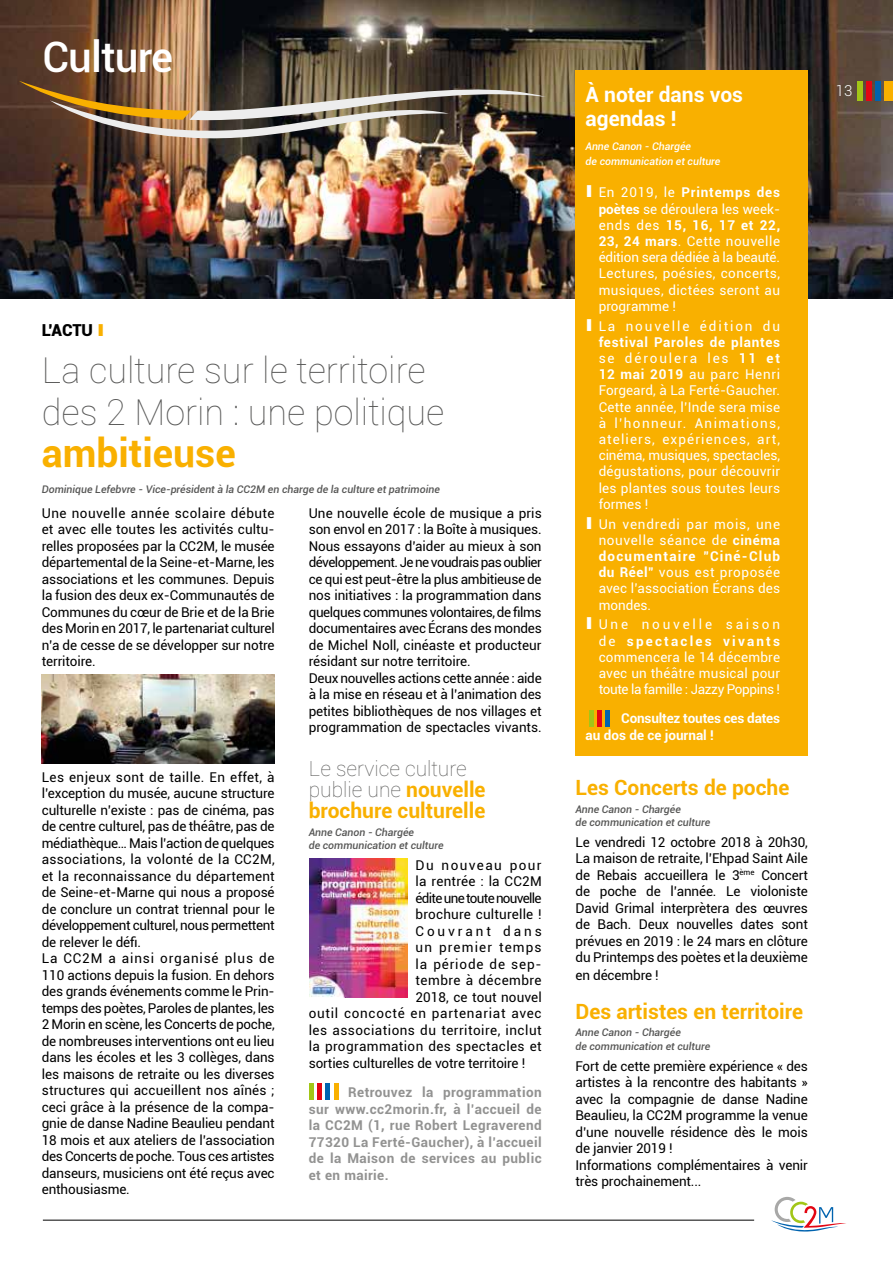
<style>
.page{position:relative;width:893px;height:1263px;background:#fff}
.page>*{position:absolute;margin:0;border:0;box-sizing:border-box;transform-origin:0 0}
.t1{font:500 42px "Roboto";letter-spacing:-.02em;color:#fff}
.t2{font:700 39px "Roboto";color:#f9b000}
.t3{font:100 36px/42px "Roboto";color:#575756}
.t4{font:700 21px/21px "Roboto";color:#f9b000}
.t5{font:700 21px/24px "Roboto";color:#fff}
.t6{font:900 16.5px "Roboto";color:#000}
.t7{font:300 15px "Roboto";color:#fff}
.t8{font:13.5px/16.5px "Roboto";letter-spacing:-.01em;color:#000}
.t9{font:13.5px/16.2px "Roboto";letter-spacing:.015em;color:#fff;text-align:justify}
.t10{font:700 13.5px/16.5px "Roboto";letter-spacing:.03em;color:#929291;text-align:justify}
.t11{font:13.5px "Roboto";letter-spacing:.035em;color:#000}
.t12{font:700 13.5px/16.2px "Roboto";letter-spacing:-.015em;color:#fff}
.t13{font:13.5px "Roboto";letter-spacing:.055em;color:#000}
.t14{font:13.5px "Roboto";letter-spacing:.025em;color:#000}
.t15{font:13.5px "Roboto";letter-spacing:-.05em;color:#000}
.t16{font:13.5px "Roboto";letter-spacing:.015em;color:#000}
.t17{font:13.5px "Roboto";letter-spacing:.02em;color:#000}
.t18{font:13.5px "Roboto";letter-spacing:.06em;color:#000}
.t19{font:13.5px "Roboto";letter-spacing:.085em;color:#000}
.t20{font:13.5px "Roboto";letter-spacing:.105em;color:#000}
.t21{font:13.5px "Roboto";letter-spacing:.215em;color:#000}
.t22{font:italic 500 10.5px/13.5px "Roboto";color:#575756}
.t23{font:italic 500 10.5px/15px "Roboto";color:#fff}
.s1{color:#f9b000}
.s2{font-weight:100;color:#575756}
.s3{font-weight:900;font-size:16.5px}
.s4{font-weight:700}
</style>
<div class="page">
<img style="left:0;top:0;width:893px;height:298px">
<img style="left:19px;top:81px;width:527px;height:59px">
<div style="left:309px;top:1083px;width:5px;height:17px;background:#a2c617"></div>
<div style="left:325px;top:1083px;width:5px;height:17px;background:#0063af"></div>
<div style="left:317px;top:1083px;width:5px;height:17px;background:#e30613"></div>
<div style="left:334px;top:1083px;width:5px;height:17px;background:#f9b000"></div>
<div style="left:575px;top:71px;width:233px;height:685px;background:#f9b000"></div>
<div style="left:589px;top:710px;width:5px;height:17px;background:#a2c617"></div>
<div style="left:605px;top:710px;width:5px;height:17px;background:#0063af"></div>
<div style="left:597px;top:710px;width:5px;height:17px;background:#e30613"></div>
<img style="left:309px;top:859px;width:98px;height:139px">
<img style="left:41px;top:674px;width:233px;height:89px">
<div style="left:857px;top:81px;width:6px;height:20px;background:#a2c617"></div>
<div style="left:875px;top:81px;width:6px;height:20px;background:#0063af"></div>
<div style="left:866px;top:81px;width:6px;height:20px;background:#e30613"></div>
<div style="left:884px;top:81px;width:9px;height:20px;background:#f9b000"></div>
<hr style="left:43px;top:1220px;width:711px;height:1px;background:#000">
<svg style="left:771px;top:1197px;width:75px;height:34px"></svg>
<h1 class="t1" style="left:42px;top:39px;width:132px">Culture</h1>
<p class="t6" style="left:42px;top:324px;width:64px">L'ACTU <span class="s1">I</span></p>
<h3 class="t3" style="left:42px;top:351px;width:404px">La culture sur le territoire des 2 Morin : une politique</h3>
<h2 class="t2" style="left:42px;top:436px;width:195px">ambitieuse</h2>
<p class="t22" style="left:42px;top:483px;width:400px">Dominique Lefebvre - Vice-président à la CC2M en charge de la culture et patrimoine</p>
<p class="t8" style="left:42px;top:506px;width:234px;text-align:justify">Une nouvelle année scolaire débute et avec elle toutes les activités cultu&shy;relles proposées par la CC2M, le musée départemental de la Seine-et-Marne, les associations et les communes. Depuis la fusion des deux ex-Communautés de Communes du cœur de Brie et de la Brie des Morin en 2017, le partenariat culturel n’a de cesse de se développer sur notre territoire.</p>
<p class="t8" style="left:309px;top:506px;width:235px">Une nouvelle école de musique a pris son envol en 2017 : la Boîte à musiques.<br>Nous essayons d’aider au mieux à son développement. Je ne voudrais pas oublier ce qui est peut-être la plus ambitieuse de nos initiatives : la programmation dans quelques communes volontaires, de films documentaires avec Écrans des mondes de Michel Noll, cinéaste et producteur résidant sur notre territoire.<br>Deux nouvelles actions cette année : aide à la mise en réseau et à l’animation des petites bibliothèques de nos villages et programmation de spectacles vivants.</p>
<h3 class="t4" style="left:309px;top:759px;width:178px"><span class="s2">Le service culture publie une</span> nouvelle brochure culturelle</h3>
<p class="t22" style="left:309px;top:826px;width:136px">Anne Canon - Chargée<br>de communication et culture</p>
<p class="t20" style="left:416px;top:859px;width:128px">Du nouveau pour</p>
<p class="t17" style="left:416px;top:875px;width:128px">la rentrée : la CC2M</p>
<p class="t15" style="left:416px;top:892px;width:128px">édite une toute nouvelle</p>
<p class="t16" style="left:416px;top:908px;width:128px">brochure culturelle !</p>
<p class="t21" style="left:416px;top:925px;width:128px">Couvrant dans</p>
<p class="t19" style="left:416px;top:941px;width:128px">un premier temps</p>
<p class="t18" style="left:416px;top:958px;width:128px">la période de sep-</p>
<p class="t11" style="left:416px;top:974px;width:127px">tembre à décembre</p>
<p class="t8" style="left:416px;top:990px;width:128px">2018, ce tout nouvel</p>
<p class="t13" style="left:309px;top:1007px;width:234px">outil concocté en partenariat avec</p>
<p class="t11" style="left:309px;top:1024px;width:234px">les associations du territoire, inclut</p>
<p class="t14" style="left:309px;top:1040px;width:234px">la programmation des spectacles et</p>
<p class="t8" style="left:309px;top:1055px;width:218px">sorties culturelles de votre territoire !</p>
<p class="t10" style="left:309px;top:1085px;width:234px;text-indent:40px">Retrouvez la programmation sur www.cc2morin.fr, à l’accueil de la CC2M (1, rue Robert Legraverend 77320 La Ferté-Gaucher), à l’accueil de la Maison de services au public et en mairie.</p>
<p class="t8" style="left:42px;top:770px;width:234px">Les enjeux sont de taille. En effet, à l’exception du musée, aucune structure culturelle n’existe : pas de cinéma, pas de centre culturel, pas de théâtre, pas de médiathèque… Mais l’action de quelques associations, la volonté de la CC2M, et la reconnaissance du département de Seine-et-Marne qui nous a proposé de conclure un contrat triennal pour le développement culturel, nous permettent de relever le défi.<br>La CC2M a ainsi organisé plus de 110 actions depuis la fusion. En dehors des grands événements comme le Prin&shy;temps des poètes, Paroles de plantes, les 2 Morin en scène, les Concerts de poche, de nombreuses interventions ont eu lieu dans les écoles et les 3 collèges, dans les maisons de retraite ou les diverses structures qui accueillent nos aînés ; ceci grâce à la présence de la compa&shy;gnie de danse Nadine Beaulieu pendant 18 mois et aux ateliers de l’association des Concerts de poche. Tous ces artistes danseurs, musiciens ont été reçus avec enthousiasme.</p>
<h3 class="t5" style="left:586px;top:84px;width:159px">À noter dans vos agendas !</h3>
<p class="t23" style="left:586px;top:139px;width:136px">Anne Canon - Chargée<br>de communication et culture</p>
<p class="t9" style="left:599px;top:185px;width:183px;text-indent:-13px"><span class="s3">I</span> En 2019, le <span class="s4">Printemps des poètes</span> se déroulera les week&shy;ends des <span class="s4">15, 16, 17 et 22, 23, 24 mars</span>. Cette nouvelle édition sera dédiée à la beauté.<br>Lectures, poésies, concerts, musiques, dictées seront au programme !</p>
<p class="t9" style="left:599px;top:319px;width:183px;text-indent:-13px"><span class="s3">I</span> La nouvelle édition du <span class="s4">festival Paroles de plantes </span>se déroulera les <span class="s4">11 et 12 mai 2019</span> au parc Henri Forgeard, à La Ferté-Gaucher.<br>Cette année, l’Inde sera mise à l’honneur. Animations, ateliers, expériences, art, cinéma, musiques, spectacles, dégustations, pour découvrir les plantes sous toutes leurs formes !</p>
<p class="t9" style="left:599px;top:517px;width:183px;text-indent:-13px"><span class="s3">I</span> Un vendredi par mois, une nouvelle séance de <span class="s4">cinéma documentaire "Ciné-Club du Réel"</span> vous est proposée avec l’association Écrans des mondes.</p>
<p class="t9" style="left:599px;top:617px;width:183px;text-indent:-13px"><span class="s3">I</span> Une nouvelle saison de <span class="s4">spectacles vivants </span>commencera le 14 décembre avec un théâtre musical pour toute la famille : Jazzy Poppins !</p>
<p class="t12" style="left:586px;top:711px;width:196px;text-indent:36px">Consultez toutes ces dates au dos de ce journal !</p>
<h3 class="t4" style="left:575px;top:778px;width:215px">Les Concerts de poche</h3>
<p class="t22" style="left:575px;top:803px;width:136px">Anne Canon - Chargée<br>de communication et culture</p>
<p class="t8" style="left:575px;top:835px;width:234px;text-align:justify">Le vendredi 12 octobre 2018 à 20h30, La maison de retraite, l’Ehpad Saint Aile de Rebais accueillera le 3<sup>ème</sup> Concert de poche de l’année. Le violoniste David Grimal interprètera des œuvres de Bach. Deux nouvelles dates sont prévues en 2019 : le 24 mars en clôture du Printemps des poètes et la deuxième</p>
<p class="t8" style="left:575px;top:968px;width:85px">en décembre !</p>
<h3 class="t4" style="left:575px;top:1002px;width:229px">Des artistes en territoire</h3>
<p class="t22" style="left:575px;top:1026px;width:136px">Anne Canon - Chargée<br>de communication et culture</p>
<p class="t8" style="left:575px;top:1058px;width:234px">Fort de cette première expérience « des artistes à la rencontre des habitants » avec la compagnie de danse Nadine<br>Beaulieu, la CC2M programme la venue d’une nouvelle résidence dès le mois de janvier 2019 !<br>Informations complémentaires à venir très prochainement...</p>
<p class="t7" style="left:836px;top:84px;width:18px">13</p>
</div>
